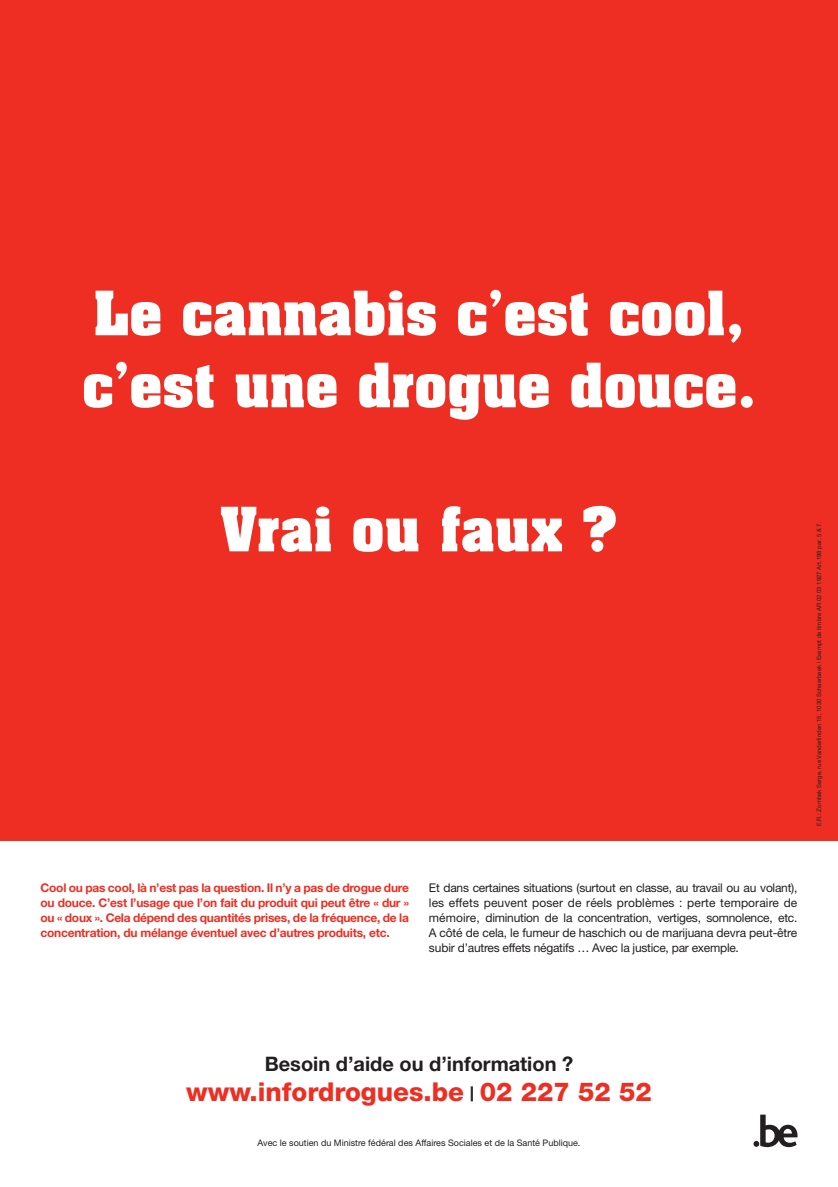
<style>
.page{position:relative;width:838px;height:1187px;background:#fff}
.page>*{position:absolute;margin:0;border:0;box-sizing:border-box;transform-origin:0 0}
.t1{font:700 60px/72px "Aachen BT";letter-spacing:-.02em;color:#fff}
.t2{font:800 26px "Helvetica Neue";color:#ee2e22}
.t3{font:700 20px "Helvetica Neue";color:#231f20}
.t4{font:12px/15px "Helvetica Neue";letter-spacing:-.02em;color:#231f20;text-align:justify}
.t5{font:700 12px/15px "Helvetica Neue";letter-spacing:-.02em;color:#ee2e22;text-align:justify}
.t6{font:9px "Helvetica Neue";color:#231f20}
.t7{font:6px "Helvetica Neue";color:#231f20}
.s1{font-weight:700;font-size:20px;color:#231f20}
</style>
<div class="page">
<div style="left:0;top:0;width:838px;height:840px;background:#ee2e22"></div>
<svg style="left:753px;top:1114px;width:44px;height:33px"></svg>
<h1 class="t1" style="left:81px;top:276px;width:677px">Le cannabis c’est cool, c’est une drogue douce.</h1>
<h1 class="t1" style="left:220px;top:492px;width:400px">Vrai ou faux ?</h1>
<p class="t7" style="left:815px;top:826px;width:306px;rotate:-90deg">E.R.: Zombek Serge, rue Vanderlinden 15, 1030 Schaerbeek | Exempt de timbre AR 02 03 1927 Art.198 par. 5 &amp; 7.</p>
<p class="t5" style="left:41px;top:880px;width:370px">Cool ou pas cool, là n’est pas la question. Il n’y a pas de drogue dure ou douce. C’est l’usage que l’on fait du produit qui peut être « dur » ou « doux ». Cela dépend des quantités prises, de la fréquence, de la concentration, du mélange éventuel avec d’autres produits, etc.</p>
<p class="t4" style="left:429px;top:880px;width:370px">Et dans certaines situations (surtout en classe, au travail ou au volant), les effets peuvent poser de réels problèmes : perte temporaire de mémoire, diminution de la concentration, vertiges, somnolence, etc.<br>A côté de cela, le fumeur de haschich ou de marijuana devra peut-être subir d’autres effets négatifs … Avec la justice, par exemple.</p>
<h3 class="t3" style="left:265px;top:1051px;width:310px">Besoin d’aide ou d’information ?</h3>
<h2 class="t2" style="left:186px;top:1075px;width:467px">www.infordrogues.be <span class="s1">|</span> 02 227 52 52</h2>
<p class="t6" style="left:258px;top:1137px;width:324px">Avec le soutien du Ministre fédéral des Affaires Sociales et de la Santé Publique.</p>
</div>
